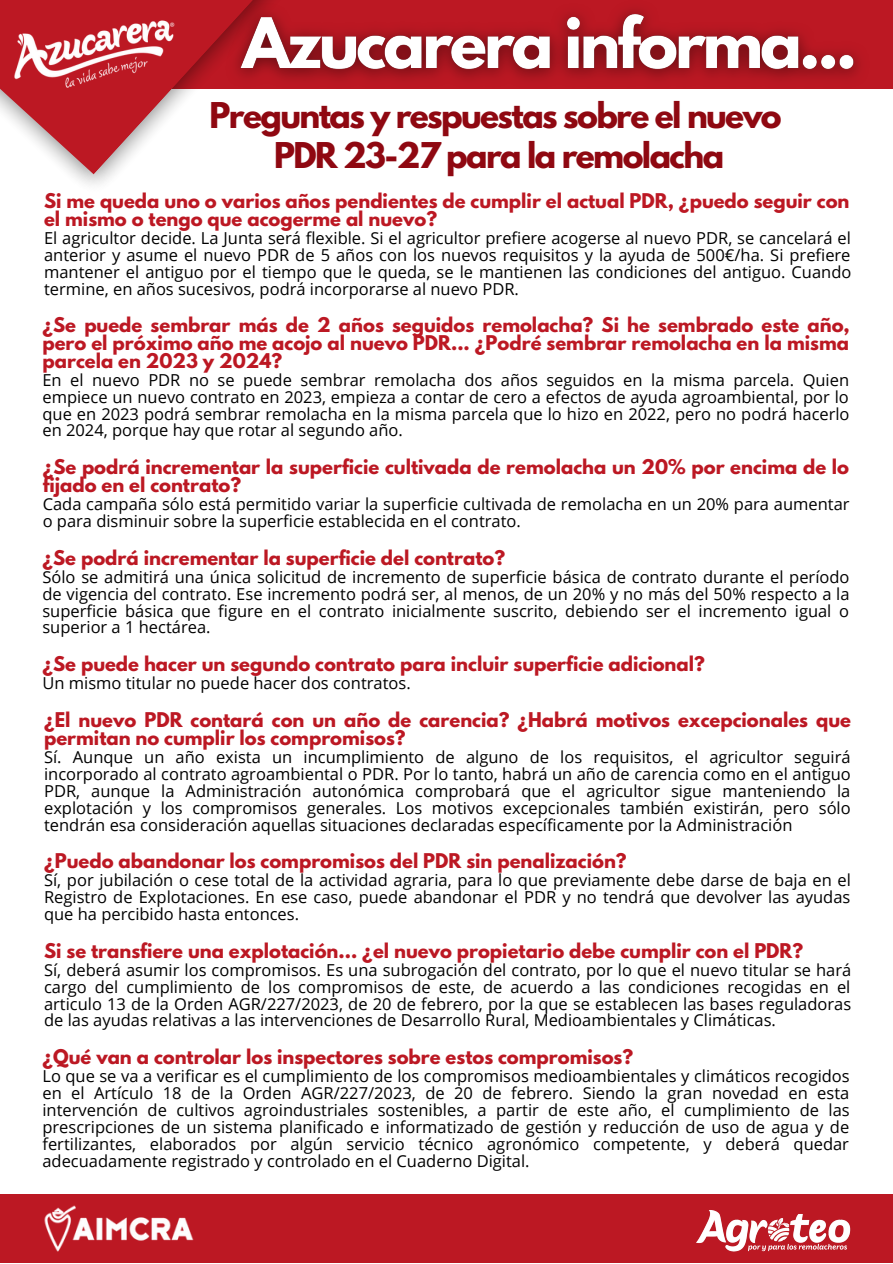
<style>
.page{position:relative;width:893px;height:1264px;background:#fff}
.page>*{position:absolute;margin:0;border:0;box-sizing:border-box;transform-origin:0 0}
.t1{font:700 31.5px/39.3px "League Spartan";letter-spacing:-.05em;color:#8f0811;text-align:center}
.t2{font:700 18px/18px "League Spartan";color:#bc1823}
.t3{font:16.5px/16.8px "Open Sans";color:#000;text-align:justify}
</style>
<div class="page">
<div style="left:0;top:1194px;width:892px;height:68px;background:#bc1823"></div>
<svg style="left:0;top:0;width:218px;height:174px;fill:#bc1823"></svg>
<img style="left:0;top:8px;width:218px;height:163px">
<img style="left:44px;top:1205px;width:150px;height:47px">
<img style="left:696px;top:1210px;width:155px;height:42px">
<img style="left:218px;top:0;width:658px;height:89px">
<h1 class="t1" style="left:209px;top:100px;width:573px">Preguntas y respuestas sobre el nuevo<br>PDR 23-27 para la remolacha</h1>
<p class="t2" style="left:44px;top:194px;width:806px">Si me queda uno o varios años pendientes de cumplir el actual PDR, ¿puedo seguir con el mismo o tengo que acogerme al nuevo?</p>
<p class="t3" style="left:44px;top:229px;width:808px">El agricultor decide. La Junta será flexible. Si el agricultor prefiere acogerse al nuevo PDR, se cancelará el anterior y asume el nuevo PDR de 5 años con los nuevos requisitos y la ayuda de 500€/ha. Si prefiere mantener el antiguo por el tiempo que le queda, se le mantienen las condiciones del antiguo. Cuando termine, en años sucesivos, podrá incorporarse al nuevo PDR.</p>
<p class="t2" style="left:42px;top:318px;width:808px;text-align:justify">¿Se puede sembrar más de 2 años seguidos remolacha? Si he sembrado este año, pero el próximo año me acojo al nuevo PDR... ¿Podré sembrar remolacha en la misma parcela en 2023 y 2024?</p>
<p class="t3" style="left:42px;top:371px;width:808px">En el nuevo PDR no se puede sembrar remolacha dos años seguidos en la misma parcela. Quien empiece un nuevo contrato en 2023, empieza a contar de cero a efectos de ayuda agroambiental, por lo que en 2023 podrá sembrar remolacha en la misma parcela que lo hizo en 2022, pero no podrá hacerlo en 2024, porque hay que rotar al segundo año.</p>
<p class="t2" style="left:43px;top:460px;width:807px">¿Se podrá incrementar la superficie cultivada de remolacha un 20% por encima de lo fijado en el contrato?</p>
<p class="t3" style="left:43px;top:495px;width:808px">Cada campaña sólo está permitido variar la superficie cultivada de remolacha en un 20% para aumentar o para disminuir sobre la superficie establecida en el contrato.</p>
<p class="t2" style="left:42px;top:551px;width:464px">¿Se podrá incrementar la superficie del contrato?</p>
<p class="t3" style="left:42px;top:568px;width:808px">Sólo se admitirá una única solicitud de incremento de superficie básica de contrato durante el período de vigencia del contrato. Ese incremento podrá ser, al menos, de un 20% y no más del 50% respecto a la superficie básica que figure en el contrato inicialmente suscrito, debiendo ser el incremento igual o superior a 1 hectárea.</p>
<p class="t2" style="left:42px;top:657px;width:664px">¿Se puede hacer un segundo contrato para incluir superficie adicional?</p>
<p class="t3" style="left:42px;top:674px;width:370px">Un mismo titular no puede hacer dos contratos.</p>
<p class="t2" style="left:44px;top:713px;width:808px">¿El nuevo PDR contará con un año de carencia? ¿Habrá motivos excepcionales que permitan no cumplir los compromisos?</p>
<p class="t3" style="left:44px;top:748px;width:808px">Sí. Aunque un año exista un incumplimiento de alguno de los requisitos, el agricultor seguirá incorporado al contrato agroambiental o PDR. Por lo tanto, habrá un año de carencia como en el antiguo PDR, aunque la Administración autonómica comprobará que el agricultor sigue manteniendo la explotación y los compromisos generales. Los motivos excepcionales también existirán, pero sólo tendrán esa consideración aquellas situaciones declaradas específicamente por la Administración</p>
<p class="t2" style="left:44px;top:854px;width:584px">¿Puedo abandonar los compromisos del PDR sin penalización?</p>
<p class="t3" style="left:44px;top:871px;width:808px">Sí, por jubilación o cese total de la actividad agraria, para lo que previamente debe darse de baja en el Registro de Explotaciones. En ese caso, puede abandonar el PDR y no tendrá que devolver las ayudas que ha percibido hasta entonces.</p>
<p class="t2" style="left:44px;top:943px;width:760px">Si se transfiere una explotación... ¿el nuevo propietario debe cumplir con el PDR?</p>
<p class="t3" style="left:44px;top:961px;width:808px">Sí, deberá asumir los compromisos. Es una subrogación del contrato, por lo que el nuevo titular se hará cargo del cumplimiento de los compromisos de este, de acuerdo a las condiciones recogidas en el articulo 13 de la Orden AGR/227/2023, de 20 de febrero, por la que se establecen las bases reguladoras de las ayudas relativas a las intervenciones de Desarrollo Rural, Medioambientales y Climáticas.</p>
<p class="t2" style="left:42px;top:1050px;width:592px">¿Qué van a controlar los inspectores sobre estos compromisos?</p>
<p class="t3" style="left:42px;top:1067px;width:808px">Lo que se va a verificar es el cumplimiento de los compromisos medioambientales y climáticos recogidos en el Artículo 18 de la Orden AGR/227/2023, de 20 de febrero. Siendo la gran novedad en esta intervención de cultivos agroindustriales sostenibles, a partir de este año, el cumplimiento de las prescripciones de un sistema planificado e informatizado de gestión y reducción de uso de agua y de fertilizantes, elaborados por algún servicio técnico agronómico competente, y deberá quedar adecuadamente registrado y controlado en el Cuaderno Digital.</p>
</div>
